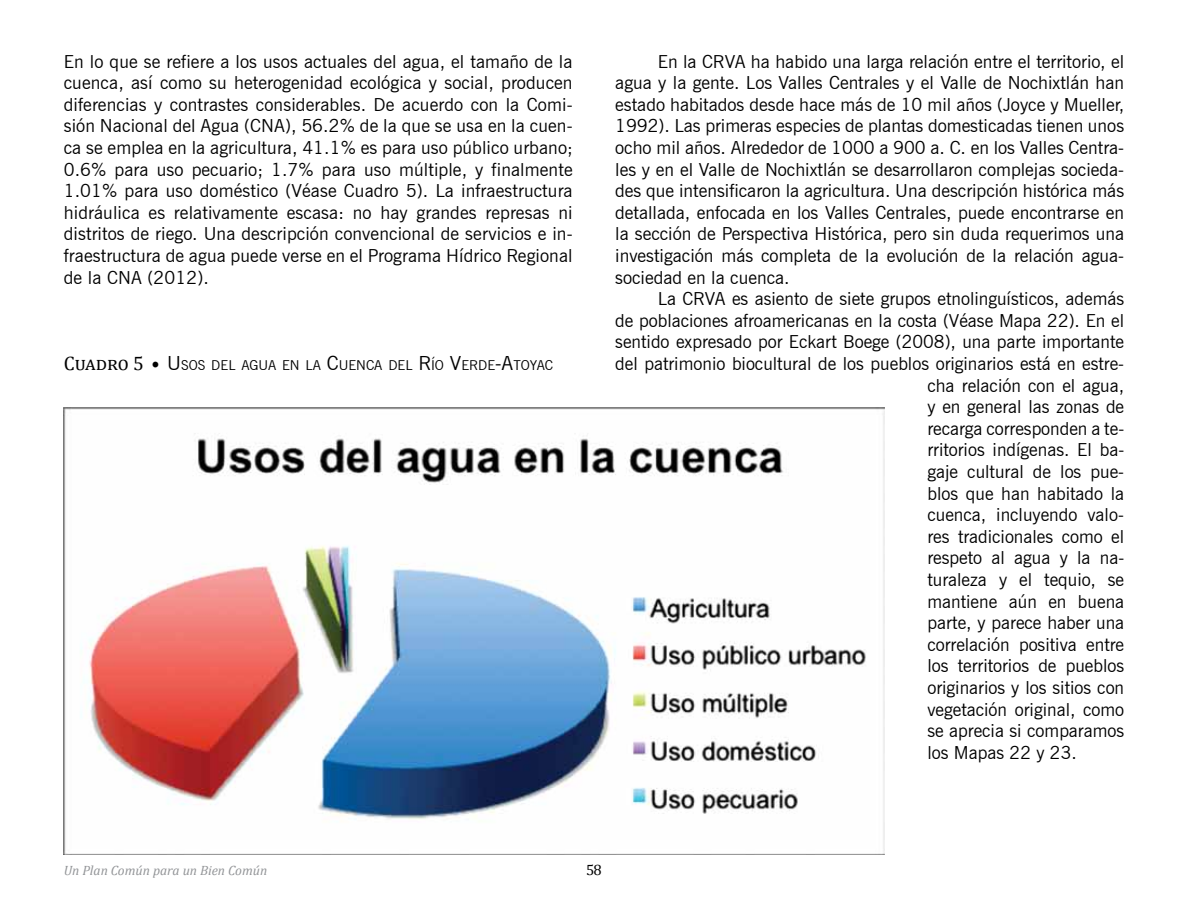
<style>
.page{position:relative;width:1188px;height:918px;background:#fff}
.page>*{position:absolute;margin:0;border:0;box-sizing:border-box;transform-origin:0 0}
.t1{font:18px/21.6px "News Gothic BT";color:#000;text-align:justify}
.t2{font:15px "Cambria";color:#000}
.t3{font:13.65px "News Gothic BT";color:#000}
.t4{font:italic 13.5px "Cambria";color:#939598}
.s1{font-family:"Cambria";font-size:19.5px}
.s2{font-size:19.5px}
</style>
<div class="page">
<img style="left:64px;top:407px;width:821px;height:447px">
<p class="t1" style="left:64px;top:50px;width:511px">En lo que se refiere a los usos actuales del agua, el tamaño de la cuenca, así como su heterogenidad ecológica y social, producen diferencias y contrastes considerables. De acuerdo con la Comi&shy;sión Nacional del Agua (CNA), 56.2% de la que se usa en la cuen&shy;ca se emplea en la agricultura, 41.1% es para uso público urbano; 0.6% para uso pecuario; 1.7% para uso múltiple, y finalmente 1.01% para uso doméstico (Véase Cuadro 5). La infraestructura hidráulica es relativamente escasa: no hay grandes represas ni distritos de riego. Una descripción convencional de servicios e in&shy;fraestructura de agua puede verse en el Programa Hídrico Regional de la CNA (2012).</p>
<p class="t3" style="left:64px;top:357px;width:490px"><span class="s1">Cuadro 5</span> <span class="s2">• U</span>SOS DEL AGUA EN LA <span class="s2">C</span>U ENCA DEL <span class="s2">R</span>ÍO <span class="s2">V</span>ERDE<span class="s2">-A</span>TOYAC</p>
<p class="t1" style="left:615px;top:50px;width:510px;text-indent:43px">En la CRVA ha habido una larga relación entre el territorio, el agua y la gente. Los Valles Centrales y el Valle de Nochixtlán han estado habitados desde hace más de 10 mil años (Joyce y Mueller, 1992). Las primeras especies de plantas domesticadas tienen unos ocho mil años. Alrededor de 1000 a 900 a. C. en los Valles Centra&shy;les y en el Valle de Nochixtlán se desarrollaron complejas socieda&shy;des que intensificaron la agricultura. Una descripción histórica más detallada, enfocada en los Valles Centrales, puede encontrarse en la sección de Perspectiva Histórica, pero sin duda requerimos una investigación más completa de la evolución de la relación agua&shy;sociedad en la cuenca.</p>
<p class="t1" style="left:658px;top:288px;width:468px">La CRVA es asiento de siete grupos etnolinguísticos, además</p>
<p class="t1" style="left:615px;top:310px;width:510px">de poblaciones afroamericanas en la costa (Véase Mapa 22). En el</p>
<p class="t1" style="left:615px;top:331px;width:510px">sentido expresado por Eckart Boege (2008), una parte importante</p>
<p class="t1" style="left:615px;top:353px;width:510px">del patrimonio biocultural de los pueblos originarios está en estre-</p>
<p class="t1" style="left:927px;top:374px;width:198px">cha relación con el agua,</p>
<p class="t1" style="left:927px;top:396px;width:198px">y en general las zonas de</p>
<p class="t1" style="left:927px;top:418px;width:198px">recarga corresponden a te-</p>
<p class="t1" style="left:927px;top:439px;width:198px">rritorios indígenas. El ba-</p>
<p class="t1" style="left:927px;top:461px;width:198px">gaje cultural de los pue-</p>
<p class="t1" style="left:927px;top:482px;width:198px">blos que han habitado la</p>
<p class="t1" style="left:927px;top:504px;width:198px">cuenca, incluyendo valo-</p>
<p class="t1" style="left:927px;top:526px;width:198px">res tradicionales como el</p>
<p class="t1" style="left:927px;top:547px;width:198px">respeto al agua y la na-</p>
<p class="t1" style="left:927px;top:569px;width:198px">turaleza y el tequio, se</p>
<p class="t1" style="left:927px;top:590px;width:198px">mantiene aún en buena</p>
<p class="t1" style="left:927px;top:612px;width:198px">parte, y parece haber una</p>
<p class="t1" style="left:927px;top:634px;width:198px">correlación positiva entre</p>
<p class="t1" style="left:927px;top:655px;width:198px">los territorios de pueblos</p>
<p class="t1" style="left:927px;top:677px;width:198px">originarios y los sitios con</p>
<p class="t1" style="left:927px;top:698px;width:198px">vegetación original, como</p>
<p class="t1" style="left:927px;top:720px;width:198px">se aprecia si comparamos</p>
<p class="t1" style="left:927px;top:742px;width:151px">los Mapas 22 y 23.</p>
<p class="t4" style="left:64px;top:861px;width:205px">Un Plan Común para un Bien Común</p>
<p class="t2" style="left:586px;top:861px;width:17px">58</p>
</div>
